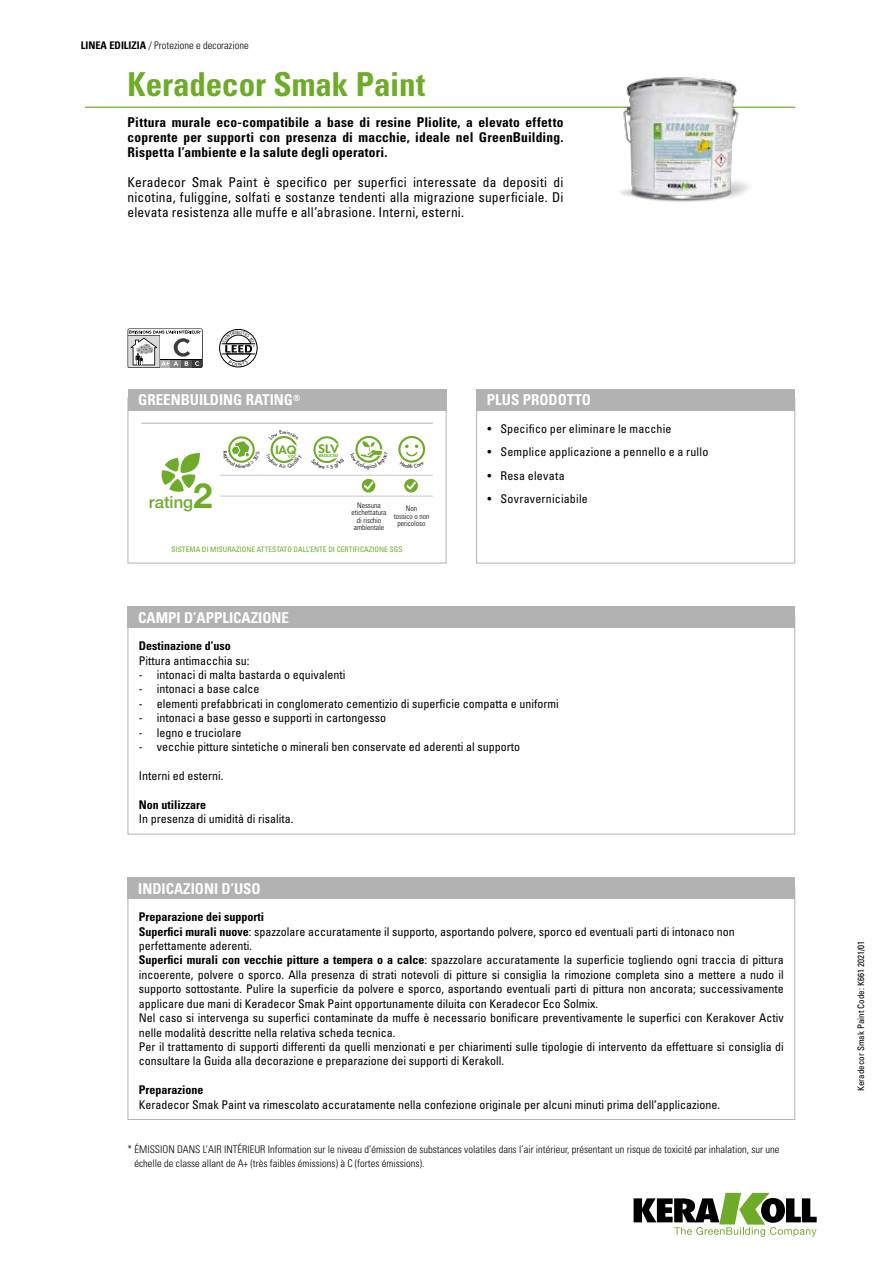
<style>
.page{position:relative;width:893px;height:1263px;background:#fff}
.page>*{position:absolute;margin:0;border:0;box-sizing:border-box;transform-origin:0 0}
.t1{font:700 condensed 33px "Univers LT Std";letter-spacing:-.005em;color:#6eab28}
.t2{font:500 16.65px "Helvetica Neue LT Std";color:#6eab28}
.t3{font:700 condensed 15px "Univers LT Std";color:#fff}
.t4{font:condensed 13.5px/15px "Univers LT Std";letter-spacing:.015em;color:#000;text-align:justify}
.t5{font:700 condensed 13.5px/15px "Univers LT Std";letter-spacing:.015em;color:#000;text-align:justify}
.t6{font:condensed 12px/14.4px "Univers LT Std";color:#000}
.t7{font:condensed 12px "Univers LT Std";letter-spacing:.02em;color:#000}
.t8{font:700 condensed 12px "Univers LT Std";color:#000}
.t9{font:800 11.4px "Futura Std";color:#6eab28;scale:1.15 1}
.t10{font:800 11.1px "Futura Std";color:#6eab28;scale:1.11 1}
.t11{font:300 condensed 10.5px/13.5px "Univers LT Std";color:#000}
.t12{font:condensed 9px "Univers LT Std";color:#000}
.t13{font:300 condensed 7.5px/7.5px "Univers LT Std";color:#000;text-align:center}
.t14{font:condensed 7.5px "Univers LT Std";color:#6eab28}
.t15{font:800 3.9px "Futura Std";color:#6eab28;scale:1.2 1}
.t16{font:800 3.9px "Futura Std";color:#6eab28;scale:1.11 1}
.s1{font-weight:700}
.s2{font-weight:700;font-size:34.8px}
.s3{font-size:11.4px}
</style>
<div class="page">
<svg style="left:634px;top:1193px;width:183px;height:44px"></svg>
<hr style="left:85px;top:107px;width:710px;height:1px;background:#6eab28">
<div style="left:476px;top:398px;width:319px;height:165px;border:1px solid #b3b2b2"></div>
<div style="left:128px;top:398px;width:318px;height:165px;border:1px solid #b3b2b2"></div>
<div style="left:128px;top:389px;width:318px;height:21px;background:#b3b2b2"></div>
<div style="left:476px;top:389px;width:319px;height:21px;background:#b3b2b2"></div>
<img style="left:604px;top:77px;width:156px;height:125px">
<div style="left:219px;top:329px;width:38px;height:38px;border:1px solid #000;border-radius:50%"></div>
<hr style="left:222px;top:354px;width:33px;height:1px;background:#000">
<hr style="left:222px;top:343px;width:33px;height:1px;background:#000">
<svg style="left:128px;top:328px;width:75px;height:40px"></svg>
<svg style="left:128px;top:329px;width:74px;height:38px"></svg>
<div style="left:128px;top:607px;width:667px;height:21px;background:#b3b2b2"></div>
<div style="left:128px;top:878px;width:667px;height:21px;background:#b3b2b2"></div>
<hr style="left:220px;top:475px;width:43px;height:1px;background:#c6c6c6">
<hr style="left:263px;top:475px;width:42px;height:1px;background:#c6c6c6">
<hr style="left:305px;top:475px;width:43px;height:1px;background:#c6c6c6">
<hr style="left:348px;top:475px;width:42px;height:1px;background:#c6c6c6">
<hr style="left:390px;top:475px;width:43px;height:1px;background:#c6c6c6">
<hr style="left:220px;top:496px;width:43px;height:1px;background:#c6c6c6">
<hr style="left:263px;top:496px;width:42px;height:1px;background:#c6c6c6">
<hr style="left:305px;top:496px;width:43px;height:1px;background:#c6c6c6">
<hr style="left:348px;top:496px;width:42px;height:1px;background:#c6c6c6">
<hr style="left:390px;top:496px;width:43px;height:1px;background:#c6c6c6">
<hr style="left:141px;top:423px;width:79px;height:1px;background:#b3b2b2">
<hr style="left:220px;top:423px;width:43px;height:1px;background:#b3b2b2">
<hr style="left:263px;top:423px;width:42px;height:1px;background:#b3b2b2">
<hr style="left:305px;top:423px;width:43px;height:1px;background:#b3b2b2">
<hr style="left:348px;top:423px;width:42px;height:1px;background:#b3b2b2">
<hr style="left:390px;top:423px;width:43px;height:1px;background:#b3b2b2">
<svg style="left:161px;top:453px;width:39px;height:39px"></svg>
<div style="left:228px;top:436px;width:27px;height:27px;border:2px solid #6eab28;border-radius:50%"></div>
<div style="left:355px;top:436px;width:27px;height:27px;border:2px solid #6eab28;border-radius:50%"></div>
<div style="left:398px;top:436px;width:27px;height:27px;border:2px solid #6eab28;border-radius:50%"></div>
<svg style="left:362px;top:479px;width:13px;height:13px"></svg>
<svg style="left:364px;top:481px;width:9px;height:9px"></svg>
<svg style="left:404px;top:479px;width:14px;height:13px"></svg>
<svg style="left:407px;top:481px;width:9px;height:9px"></svg>
<svg style="left:222px;top:331px;width:32px;height:35px"></svg>
<svg style="left:228px;top:441px;width:27px;height:22px"></svg>
<svg style="left:270px;top:436px;width:28px;height:27px"></svg>
<svg style="left:313px;top:436px;width:26px;height:28px"></svg>
<svg style="left:355px;top:441px;width:28px;height:22px"></svg>
<svg style="left:400px;top:445px;width:24px;height:18px"></svg>
<p class="t11" style="left:81px;top:38px;width:169px"><span class="s1">LINEA EDILIZIA</span> / Protezione e decorazione</p>
<h1 class="t1" style="left:128px;top:64px;width:299px">Keradecor Smak Paint</h1>
<p class="t5" style="left:128px;top:114px;width:437px">Pittura murale eco-compatibile a base di resine Pliolite, a elevato effetto coprente per supporti con presenza di macchie, ideale nel GreenBuilding.<br>Rispetta l’ambiente e la salute degli operatori.</p>
<p class="t4" style="left:128px;top:174px;width:437px">Keradecor Smak Paint è specifico per superfici interessate da depositi di nicotina, fuliggine, solfati e sostanze tendenti alla migrazione superficiale. Di elevata resistenza alle muffe e all’abrasione. Interni, esterni.</p>
<p class="t3" style="left:138px;top:391px;width:164px">GREENBUILDING RATING<sup>®</sup></p>
<p class="t3" style="left:487px;top:391px;width:106px">PLUS PRODOTTO</p>
<h2 class="t2" style="left:149px;top:493px;width:65px">rating<span class="s2">2</span></h2>
<p class="t10" style="left:275px;top:442px;width:21px"><span class="s3">I</span>AQ</p>
<p class="t16" style="left:288px;top:454px;width:9px">VOC</p>
<p class="t9" style="left:318px;top:442px;width:19px">SLV</p>
<p class="t15" style="left:319px;top:453px;width:18px">REDUCED</p>
<p class="t13" style="left:351px;top:501px;width:36px">Nessuna etichettatura di rischio ambientale</p>
<p class="t13" style="left:394px;top:505px;width:37px">Non<br>tossico o non pericoloso</p>
<p class="t14" style="left:172px;top:545px;width:233px">SISTEMA DI MISURAZIONE ATTESTATO DALL’ENTE DI CERTIFICAZIONE SGS</p>
<p class="t3" style="left:138px;top:608px;width:152px">CAMPI D’APPLICAZIONE</p>
<p class="t6" style="left:488px;top:421px;width:185px">• Specifico per eliminare le macchie</p>
<p class="t7" style="left:488px;top:444px;width:222px">• Semplice applicazione a pennello e a rullo</p>
<p class="t7" style="left:488px;top:468px;width:79px">• Resa elevata</p>
<p class="t7" style="left:488px;top:491px;width:102px">• Sovraverniciabile</p>
<p class="t8" style="left:139px;top:639px;width:93px">Destinazione d’uso</p>
<p class="t6" style="left:139px;top:653px;width:112px">Pittura antimacchia su:</p>
<p class="t6" style="left:139px;top:667px;width:208px">- intonaci di malta bastarda o equivalenti</p>
<p class="t6" style="left:139px;top:682px;width:122px">- intonaci a base calce</p>
<p class="t6" style="left:139px;top:696px;width:421px">- elementi prefabbricati in conglomerato cementizio di superficie compatta e uniformi</p>
<p class="t6" style="left:139px;top:711px;width:249px">- intonaci a base gesso e supporti in cartongesso</p>
<p class="t6" style="left:139px;top:725px;width:104px">- legno e truciolare</p>
<p class="t6" style="left:139px;top:739px;width:383px">- vecchie pitture sintetiche o minerali ben conservate ed aderenti al supporto</p>
<p class="t6" style="left:139px;top:768px;width:86px">Interni ed esterni.</p>
<p class="t8" style="left:139px;top:797px;width:69px">Non utilizzare</p>
<p class="t6" style="left:139px;top:811px;width:156px">In presenza di umidità di risalita.</p>
<p class="t3" style="left:138px;top:879px;width:124px">INDICAZIONI D’USO</p>
<p class="t6" style="left:139px;top:910px;width:646px"><span class="s1">Preparazione dei supporti<br>Superfici murali nuove</span>: spazzolare accuratamente il supporto, asportando polvere, sporco ed eventuali parti di intonaco non perfettamente aderenti.<br><span class="s1">Superfici murali con vecchie pitture a tempera o a calce</span>: spazzolare accuratamente la superficie togliendo ogni traccia di pittura incoerente, polvere o sporco. Alla presenza di strati notevoli di pitture si consiglia la rimozione completa sino a mettere a nudo il supporto sottostante. Pulire la superficie da polvere e sporco, asportando eventuali parti di pittura non ancorata; successivamente applicare due mani di Keradecor Smak Paint opportunamente diluita con Keradecor Eco Solmix.<br>Nel caso si intervenga su superfici contaminate da muffe è necessario bonificare preventivamente le superfici con Kerakover Activ nelle modalità descritte nella relativa scheda tecnica.<br>Per il trattamento di supporti differenti da quelli menzionati e per chiarimenti sulle tipologie di intervento da effettuare si consiglia di consultare la Guida alla decorazione e preparazione dei supporti di Kerakoll.</p>
<p class="t8" style="left:139px;top:1082px;width:66px">Preparazione</p>
<p class="t6" style="left:139px;top:1097px;width:583px">Keradecor Smak Paint va rimescolato accuratamente nella confezione originale per alcuni minuti prima dell’applicazione.</p>
<p class="t11" style="left:135px;top:1142px;width:646px;text-indent:-7px">* ÉMISSION DANS L’AIR INTÉRIEUR Information sur le niveau d’émission de substances volatiles dans l’air intérieur, présentant un risque de toxicité par inhalation, sur une échelle de classe allant de A+ (très faibles émissions) à C (fortes émissions).</p>
<p class="t12" style="left:855px;top:1091px;width:152px;rotate:-90deg">Keradecor Smak Paint Code: K661 2021/01</p>
</div>
